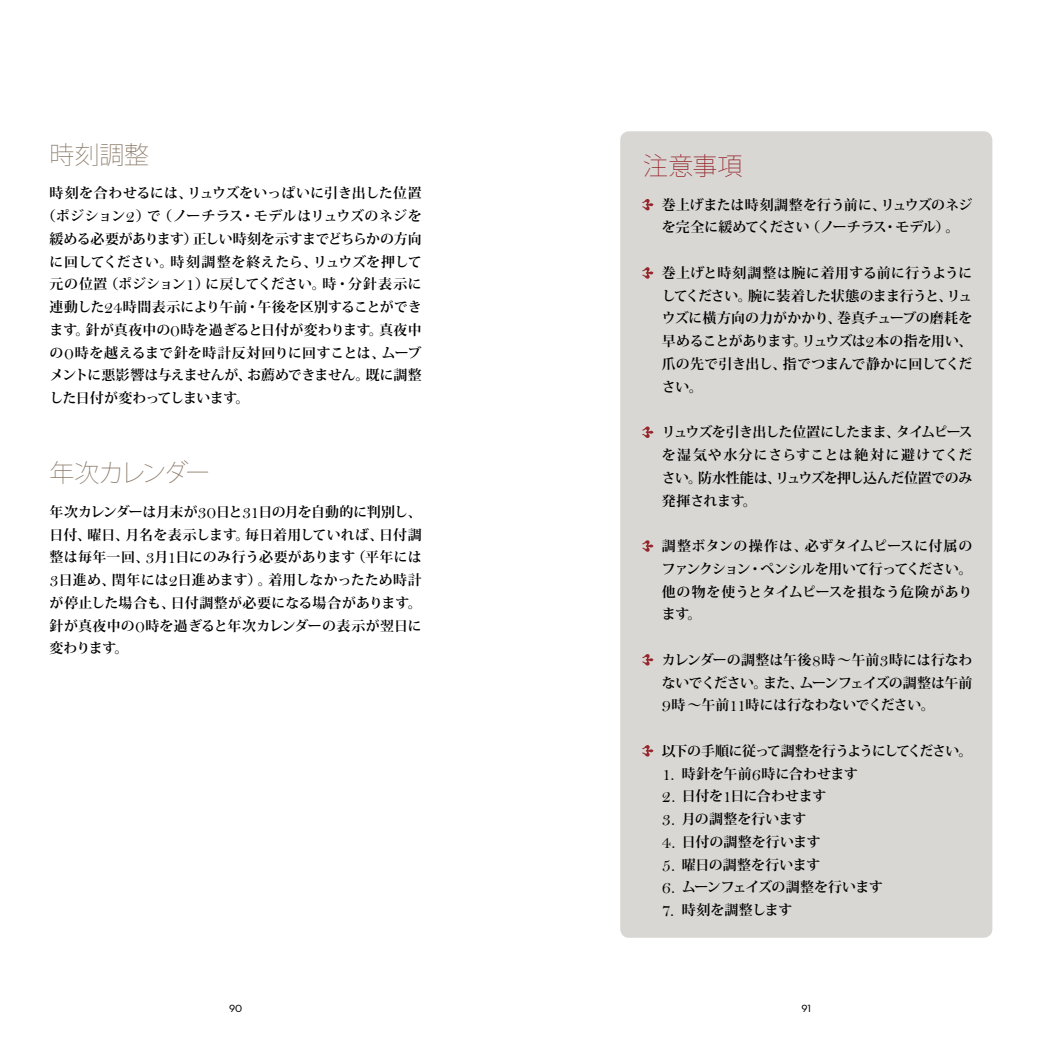
<style>
.page{position:relative;width:1042px;height:1042px;background:#fff}
.page>*{position:absolute;margin:0;border:0;box-sizing:border-box;transform-origin:0 0}
.t1{font:200 24.85px "Koz Go Pr 6 N";letter-spacing:-.12em;color:#897866}
.t2{font:200 24.85px "Koz Go Pr 6 N";letter-spacing:-.015em;color:#897866}
.t3{font:200 24.85px "Koz Go Pr 6 N";color:#95272c}
.t4{font:700 14px/22.8px "Koz Min Pr 6 N";letter-spacing:-.015em;color:#000;text-align:justify}
.t5{font:700 14px "Koz Min Pr 6 N";letter-spacing:.005em;color:#000}
.t6{font:700 14px "Koz Min Pr 6 N";letter-spacing:-.035em;color:#000}
.t7{font:700 14px "Koz Min Pr 6 N";letter-spacing:.02em;color:#000}
.t8{font:700 14px "Koz Min Pr 6 N";letter-spacing:.01em;color:#000}
.t9{font:700 14px "Koz Min Pr 6 N";letter-spacing:-.055em;color:#000}
.t10{font:500 14px "Neutraface 2 Display";color:#000}
.s1{font-family:"Bell";font-weight:400;font-size:18.38px}
</style>
<div class="page">
<div style="left:620px;top:131px;width:372px;height:807px;background:#d9d7d4;border-radius:9px"></div>
<svg style="left:642px;top:199px;width:11px;height:11px"></svg>
<svg style="left:642px;top:267px;width:11px;height:12px"></svg>
<svg style="left:642px;top:426px;width:11px;height:12px"></svg>
<svg style="left:642px;top:540px;width:11px;height:12px"></svg>
<svg style="left:642px;top:654px;width:11px;height:11px"></svg>
<svg style="left:642px;top:745px;width:11px;height:11px"></svg>
<h1 class="t2" style="left:50px;top:141px;width:101px">時刻調整</h1>
<p class="t4" style="left:50px;top:182px;width:374px">時刻を合わせるには、リュウズをいっぱいに引き出した位置</p>
<p class="t7" style="left:42px;top:208px;width:381px">（ポジション<span class="s1">2</span>）で（ノーチラス・モデルはリュウズのネジを</p>
<p class="t6" style="left:50px;top:231px;width:374px">緩める必要があります）正しい時刻を示すまでどちらかの方向</p>
<p class="t5" style="left:50px;top:254px;width:374px">に回してください。時刻調整を終えたら、リュウズを押して</p>
<p class="t5" style="left:50px;top:276px;width:374px">元の位置（ポジション<span class="s1">1</span>）に戻してください。時・分針表示に</p>
<p class="t4" style="left:50px;top:296px;width:374px">連動した<span class="s1">24</span>時間表示により午前・午後を区別することができ</p>
<p class="t4" style="left:50px;top:319px;width:374px">ます。針が真夜中の<span class="s1">0</span>時を過ぎると日付が変わります。真夜中</p>
<p class="t8" style="left:50px;top:345px;width:374px">の<span class="s1">0</span>時を越えるまで針を時計反対回りに回すことは、ムーブ</p>
<p class="t4" style="left:50px;top:364px;width:374px">メントに悪影響は与えませんが、お薦めできません。既に調整</p>
<p class="t6" style="left:50px;top:390px;width:201px">した日付が変わってしまいます。</p>
<h1 class="t1" style="left:50px;top:459px;width:162px">年次カレンダー</h1>
<p class="t4" style="left:50px;top:501px;width:374px">年次カレンダーは月末が<span class="s1">30</span>日と<span class="s1">31</span>日の月を自動的に判別し、日付、曜日、月名を表示します。毎日着用していれば、日付調整は毎年一回、<span class="s1">3</span>月<span class="s1">1</span>日にのみ行う必要があります（平年には<span class="s1">3</span>日進め、閏年には<span class="s1">2</span>日進めます）。着用しなかったため時計が停止した場合も、日付調整が必要になる場合があります。針が真夜中の<span class="s1">0</span>時を過ぎると年次カレンダーの表示が翌日に変わります。</p>
<h1 class="t3" style="left:643px;top:152px;width:101px">注意事項</h1>
<p class="t4" style="left:662px;top:193px;width:312px">巻上げまたは時刻調整を行う前に、リュウズのネジを完全に緩めてください（ノーチラス・モデル）。</p>
<p class="t4" style="left:662px;top:262px;width:312px">巻上げと時刻調整は腕に着用する前に行うようにしてください。腕に装着した状態のまま行うと、リュウズに横方向の力がかかり、巻真チューブの磨耗を早めることがあります。リュウズは<span class="s1">2</span>本の指を用い、爪の先で引き出し、指でつまんで静かに回してください。</p>
<p class="t4" style="left:662px;top:421px;width:312px">リュウズを引き出した位置にしたまま、タイムピースを湿気や水分にさらすことは絶対に避けてください。防水性能は、リュウズを押し込んだ位置でのみ発揮されます。</p>
<p class="t4" style="left:662px;top:535px;width:312px">調整ボタンの操作は、必ずタイムピースに付属のファンクション・ペンシルを用いて行ってください。他の物を使うとタイムピースを損なう危険があります。</p>
<p class="t4" style="left:662px;top:648px;width:312px">カレンダーの調整は午後<span class="s1">8</span>時～午前<span class="s1">3</span>時には行なわないでください。また、ムーンフェイズの調整は午前<span class="s1">9</span>時～午前<span class="s1">11</span>時には行なわないでください。</p>
<p class="t9" style="left:662px;top:743px;width:312px">以下の手順に従って調整を行うようにしてください。</p>
<p class="t4" style="left:662px;top:762px;width:198px"><span class="s1">1.</span> 時針を午前<span class="s1">6</span>時に合わせます</p>
<p class="t4" style="left:662px;top:785px;width:166px"><span class="s1">2.</span> 日付を<span class="s1">1</span>日に合わせます</p>
<p class="t5" style="left:662px;top:811px;width:146px"><span class="s1">3.</span> 月の調整を行います</p>
<p class="t5" style="left:662px;top:834px;width:160px"><span class="s1">4.</span> 日付の調整を行います</p>
<p class="t5" style="left:662px;top:856px;width:160px"><span class="s1">5.</span> 曜日の調整を行います</p>
<p class="t6" style="left:662px;top:879px;width:223px"><span class="s1">6.</span> ムーンフェイズの調整を行います</p>
<p class="t5" style="left:662px;top:902px;width:132px"><span class="s1">7.</span> 時刻を調整します</p>
<p class="t10" style="left:229px;top:1000px;width:15px">90</p>
<p class="t10" style="left:801px;top:1000px;width:11px">91</p>
</div>
